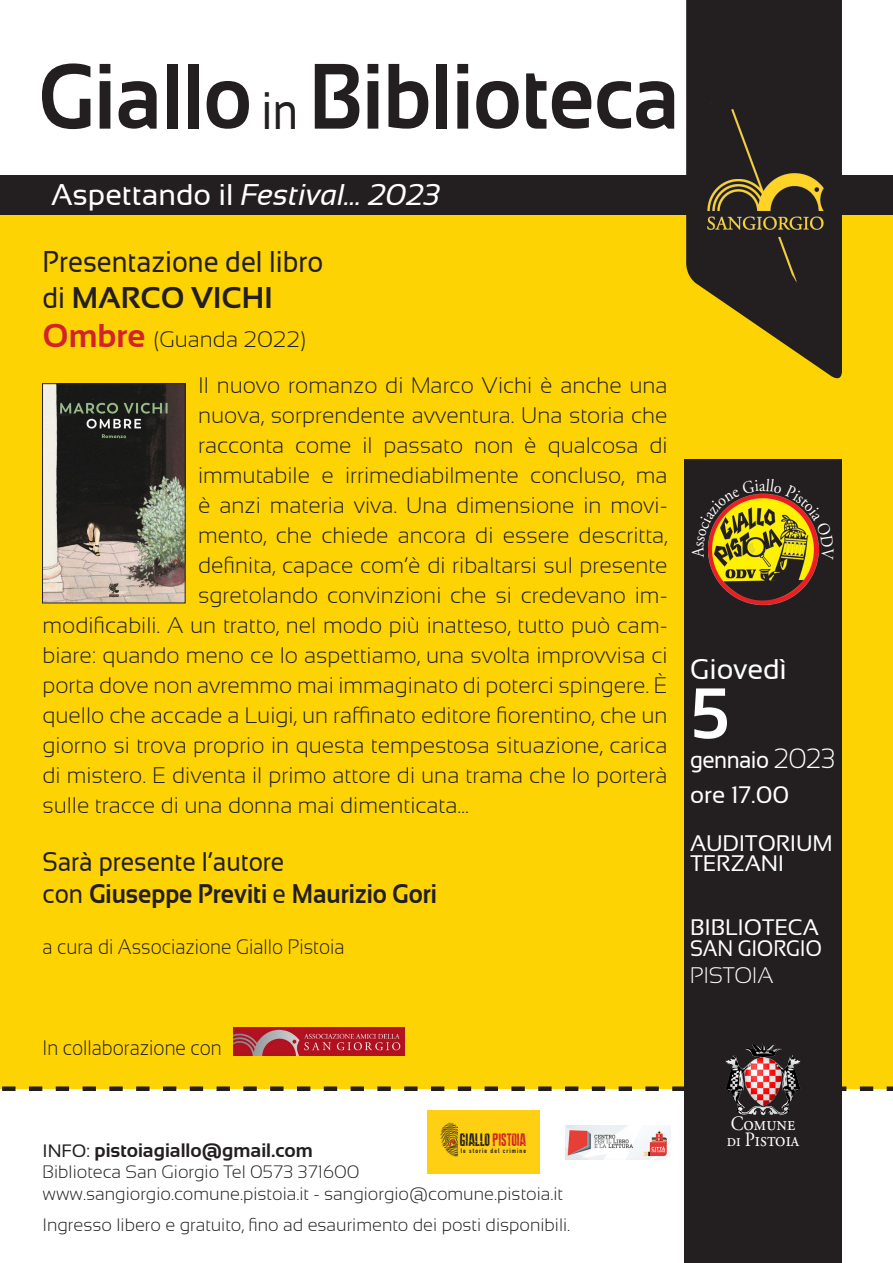
<style>
.page{position:relative;width:893px;height:1263px;background:#fff}
.page>*{position:absolute;margin:0;border:0;box-sizing:border-box;transform-origin:0 0}
.t1{font:700 92.7px "Sansation";color:#231f20;scale:.9 1}
.t2{font:700 71.7px "Sansation";color:#fff}
.t3{font:italic 30px "Sansation";color:#fff}
.t4{font:30px "Sansation";color:#231f20;scale:.9 1}
.t5{font:700 30px "Sansation";color:#231f20}
.t6{font:28.5px "Sansation";color:#fff}
.t7{font:700 27px "Sansation";color:#231f20;scale:.9 1}
.t8{font:27px "Sansation";color:#231f20;scale:.9 1}
.t9{font:23.85px "Sansation";letter-spacing:-.025em;color:#fff;scale:.93 1}
.t10{font:23.85px "Sansation";letter-spacing:-.025em;color:#fff}
.t11{font:300 22.5px "Sansation";color:#231f20}
.t12{font:22.5px/20.4px "Sansation";letter-spacing:-.01em;color:#fff}
.t13{font:22.5px "Sansation";letter-spacing:-.01em;color:#fff;scale:.91 1}
.t14{font:300 22.5px "Sansation";letter-spacing:-.01em;color:#fff}
.t15{font:300 21px "Sansation";color:#231f20;scale:.9 1}
.t16{font:20.4px "Adobe Garamond Pro";color:#fff;scale:.9 1}
.t17{font:700 19.5px "Sansation";color:#231f20}
.t18{font:300 18px "Sansation";color:#231f20}
.t19{font:18px "Resident Evil 7";color:#d1232a}
.t20{font:700 6.45px "DIN Condensed";letter-spacing:.15em;color:#231f20;scale:1.1 1}
.s1{font-weight:400;font-size:52.65px}
.s2{font-style:normal}
.s3{font-weight:400}
.s4{font-weight:700;font-size:33px;color:#d1232a}
.s5{font-weight:300;font-size:27.9px}
.s6{color:#231f20}
.s7{font-weight:400;font-size:18px}
.s8{font-size:18.15px}
</style>
<div class="page">
<div style="left:0;top:176px;width:893px;height:913px;background:#fed304"></div>
<div style="left:0;top:175px;width:893px;height:40px;background:#231f20"></div>
<svg style="left:2px;top:1086px;width:891px;height:5px"></svg>
<div style="left:684px;top:460px;width:158px;height:803px;background:#231f20"></div>
<img style="left:709px;top:560px;width:109px;height:45px">
<img style="left:566px;top:1125px;width:105px;height:34px">
<svg style="left:686px;top:0;width:156px;height:379px;fill:#231f20"></svg>
<img style="left:700px;top:103px;width:132px;height:184px">
<img style="left:725px;top:1043px;width:76px;height:72px">
<img style="left:44px;top:385px;width:139px;height:216px">
<div style="left:42px;top:383px;width:143px;height:220px;border:1px solid #231f20"></div>
<div style="left:427px;top:1110px;width:113px;height:64px;background:#ffcf13"></div>
<img style="left:440px;top:1122px;width:18px;height:35px">
<svg style="left:447px;top:1139px;width:8px;height:8px"></svg>
<img style="left:234px;top:1027px;width:171px;height:29px">
<svg style="left:708px;top:493px;width:111px;height:67px"></svg>
<p class="t1" style="left:38px;top:45px;width:714px">Giallo <span class="s1">in</span> Biblioteca</p>
<p class="t3" style="left:51px;top:178px;width:391px"><span class="s2">Aspettando il</span> Festival... 2023</p>
<p class="t4" style="left:43px;top:244px;width:313px">Presentazione del libro</p>
<p class="t5" style="left:43px;top:280px;width:232px"><span class="s3">di</span> MARCO VICHI</p>
<p class="t11" style="left:43px;top:327px;width:265px"><span class="s4">Ombre</span> (Guanda 2022)</p>
<p class="t11" style="left:198px;top:373px;width:471px">Il nuovo romanzo di Marco Vichi è anche una</p>
<p class="t11" style="left:198px;top:403px;width:471px">nuova, sorprendente avventura. Una storia che</p>
<p class="t11" style="left:198px;top:433px;width:471px">racconta come il passato non è qualcosa di</p>
<p class="t11" style="left:198px;top:463px;width:471px">immutabile e irrimediabilmente concluso, ma</p>
<p class="t11" style="left:198px;top:493px;width:471px">è anzi materia viva. Una dimensione in movi-</p>
<p class="t11" style="left:198px;top:523px;width:471px">mento, che chiede ancora di essere descritta,</p>
<p class="t11" style="left:198px;top:553px;width:471px">definita, capace com’è di ribaltarsi sul presente</p>
<p class="t11" style="left:198px;top:583px;width:471px">sgretolando convinzioni che si credevano im-</p>
<p class="t11" style="left:43px;top:613px;width:627px">modificabili. A un tratto, nel modo più inatteso, tutto può cam-</p>
<p class="t11" style="left:43px;top:643px;width:627px">biare: quando meno ce lo aspettiamo, una svolta improvvisa ci</p>
<p class="t11" style="left:43px;top:673px;width:627px">porta dove non avremmo mai immaginato di poterci spingere. È</p>
<p class="t11" style="left:43px;top:703px;width:627px">quello che accade a Luigi, un raffinato editore fiorentino, che un</p>
<p class="t11" style="left:43px;top:733px;width:627px">giorno si trova proprio in questa tempestosa situazione, carica</p>
<p class="t11" style="left:43px;top:763px;width:626px">di mistero. E diventa il primo attore di una trama che lo porterà</p>
<p class="t11" style="left:43px;top:793px;width:428px">sulle tracce di una donna mai dimenticata…</p>
<p class="t8" style="left:43px;top:846px;width:270px">Sarà presente l’autore</p>
<p class="t7" style="left:43px;top:879px;width:440px"><span class="s3">con</span> Giuseppe Previti <span class="s3">e</span> Maurizio Gori</p>
<p class="t15" style="left:43px;top:935px;width:337px">a cura di Associazione Giallo Pistoia</p>
<p class="t6" style="left:690px;top:653px;width:98px">Giovedì</p>
<p class="t2" style="left:690px;top:673px;width:41px">5</p>
<p class="t9" style="left:690px;top:747px;width:158px">gennaio <span class="s5">2023</span></p>
<p class="t10" style="left:690px;top:781px;width:101px">ore 17.00</p>
<p class="t12" style="left:690px;top:832px;width:144px">AUDITORIUM<br>TERZANI</p>
<p class="t12" style="left:690px;top:917px;width:130px">BIBLIOTECA</p>
<p class="t13" style="left:690px;top:936px;width:147px">SAN GIORGIO</p>
<p class="t14" style="left:690px;top:963px;width:85px">PISTOIA</p>
<p class="t15" style="left:43px;top:1036px;width:201px">In collaborazione con</p>
<p class="t19" style="left:460px;top:1131px;width:68px"><span class="s6">GIALLO</span> PISTOIA</p>
<p class="t20" style="left:461px;top:1146px;width:61px">le storie del crimine</p>
<p class="t17" style="left:43px;top:1139px;width:272px"><span class="s7">INFO:</span> pistoiagiallo@gmail.com</p>
<p class="t18" style="left:43px;top:1162px;width:318px">Biblioteca San Giorgio Tel 0573 371600</p>
<p class="t18" style="left:43px;top:1183px;width:522px">www.sangiorgio.comune.pistoia.it - sangiorgio@comune.pistoia.it</p>
<p class="t18" style="left:43px;top:1215px;width:529px">Ingresso libero e gratuito, fino ad esaurimento dei posti disponibili.</p>
<p class="t16" style="left:731px;top:1112px;width:73px">Comune</p>
<p class="t16" style="left:727px;top:1127px;width:82px"><span class="s8">di</span> Pistoia</p>
</div>
